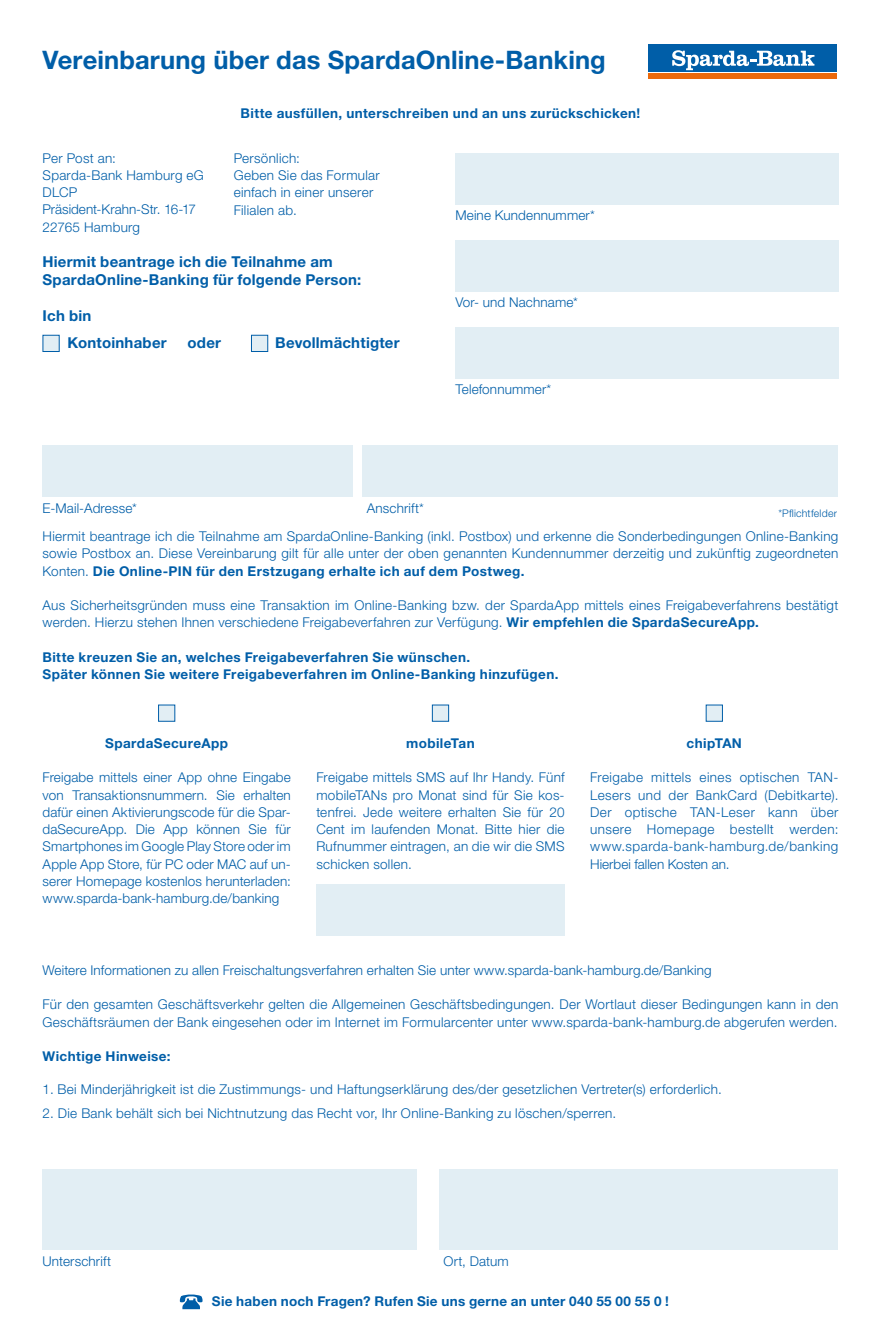
<style>
.page{position:relative;width:881px;height:1331px;background:#fff}
.page>*{position:absolute;margin:0;border:0;box-sizing:border-box;transform-origin:0 0}
.t1{font:700 25.5px "Helvetica Neue LT Std";letter-spacing:.005em;color:#005ea8}
.t2{font:700 15px/18px "Helvetica Neue LT Std";letter-spacing:.015em;color:#005ea8}
.t3{font:300 13.5px/17.2px "Helvetica Neue LT Std";letter-spacing:.02em;color:#005ea8}
.t4{font:700 13.5px/17.2px "Helvetica Neue LT Std";letter-spacing:.03em;color:#005ea8}
.t5{font:300 10.5px "Helvetica Neue LT Std";letter-spacing:.02em;color:#005ea8}
.s1{font-weight:700}
</style>
<div class="page">
<div style="left:43px;top:445px;width:795px;height:51px;background:#e2eef4"></div>
<div style="left:648px;top:44px;width:188px;height:35px;background:linear-gradient(to right,#fff,#fff)"></div>
<div style="left:648px;top:44px;width:188px;height:28px;background:#005ea8"></div>
<div style="left:648px;top:74px;width:188px;height:5px;background:#eb690b"></div>
<svg style="left:672px;top:50px;width:142px;height:20px"></svg>
<div style="left:316px;top:884px;width:248px;height:51px;background:#e2eef4"></div>
<div style="left:158px;top:705px;width:17px;height:17px;background:#e2eef4;border:1px solid #005ea8"></div>
<div style="left:432px;top:705px;width:17px;height:17px;background:#e2eef4;border:1px solid #005ea8"></div>
<div style="left:705px;top:705px;width:17px;height:17px;background:#e2eef4"></div>
<svg style="left:179px;top:1294px;width:24px;height:15px"></svg>
<div style="left:43px;top:335px;width:17px;height:17px;background:#e2eef4;border:1px solid #005ea8"></div>
<div style="left:251px;top:335px;width:17px;height:17px;background:#e2eef4;border:1px solid #005ea8"></div>
<div style="left:455px;top:153px;width:383px;height:51px;background:#e2eef4"></div>
<div style="left:455px;top:240px;width:383px;height:51px;background:#e2eef4"></div>
<div style="left:455px;top:327px;width:383px;height:51px;background:#e2eef4"></div>
<div style="left:353px;top:408px;width:8px;height:100px;background:#fff"></div>
<div style="left:43px;top:1169px;width:795px;height:81px;background:#e2eef4"></div>
<div style="left:417px;top:1161px;width:21px;height:117px;background:#fff"></div>
<h1 class="t1" style="left:43px;top:44px;width:564px">Vereinbarung über das SpardaOnline-Banking</h1>
<p class="t3" style="left:43px;top:149px;width:163px">Per Post an:<br>Sparda-Bank Hamburg eG<br>DLCP<br>Präsident-Krahn-Str. 16-17<br>22765 Hamburg</p>
<p class="t4" style="left:240px;top:104px;width:401px">Bitte ausfüllen, unterschreiben und an uns zurückschicken!</p>
<p class="t3" style="left:234px;top:149px;width:147px">Persönlich:<br>Geben Sie das Formular einfach in einer unserer<br>Filialen ab.</p>
<p class="t3" style="left:455px;top:207px;width:141px">Meine Kundennummer*</p>
<p class="t2" style="left:43px;top:252px;width:320px">Hiermit beantrage ich die Teilnahme am<br>SpardaOnline-Banking für folgende Person:</p>
<p class="t2" style="left:68px;top:302px;width:101px;line-height:27px;text-indent:-25px">Ich bin<br>Kontoinhaber</p>
<p class="t2" style="left:187px;top:333px;width:35px">oder</p>
<p class="t2" style="left:275px;top:333px;width:126px">Bevollmächtigter</p>
<p class="t3" style="left:455px;top:294px;width:124px">Vor- und Nachname*</p>
<p class="t3" style="left:455px;top:381px;width:97px">Telefonnummer*</p>
<p class="t3" style="left:43px;top:499px;width:96px">E-Mail-Adresse*</p>
<p class="t3" style="left:367px;top:499px;width:59px">Anschrift*</p>
<p class="t5" style="left:778px;top:506px;width:60px">*Pflichtfelder</p>
<p class="t3" style="left:43px;top:527px;width:797px;text-align:justify">Hiermit beantrage ich die Teilnahme am SpardaOnline-Banking (inkl. Postbox) und erkenne die Sonderbedingungen Online-Banking sowie Postbox an. Diese Vereinbarung gilt für alle unter der oben genannten Kundennummer derzeitig und zukünftig zugeordneten Konten. <span class="s1">Die Online-PIN für den Erstzugang erhalte ich auf dem Postweg.</span></p>
<p class="t3" style="left:43px;top:596px;width:797px">Aus Sicherheitsgründen muss eine Transaktion im Online-Banking bzw. der SpardaApp mittels eines Freigabeverfahrens bestätigt werden. Hierzu stehen Ihnen verschiedene Freigabeverfahren zur Verfügung. <span class="s1">Wir empfehlen die SpardaSecureApp.</span></p>
<p class="t4" style="left:43px;top:648px;width:517px">Bitte kreuzen Sie an, welches Freigabeverfahren Sie wünschen.<br>Später können Sie weitere Freigabeverfahren im Online-Banking hinzufügen.</p>
<p class="t4" style="left:105px;top:734px;width:124px">SpardaSecureApp</p>
<p class="t3" style="left:43px;top:769px;width:250px;text-align:justify">Freigabe mittels einer App ohne Eingabe von Transaktionsnummern. Sie erhalten dafür einen Aktivierungscode für die Spar&shy;daSecureApp. Die App können Sie für Smartphones im Google Play Store oder im Apple App Store, für PC oder MAC auf un&shy;serer Homepage kostenlos herunterladen: www.sparda-bank-hamburg.de/banking</p>
<p class="t4" style="left:406px;top:734px;width:70px">mobileTan</p>
<p class="t3" style="left:316px;top:769px;width:250px;text-align:justify">Freigabe mittels SMS auf Ihr Handy. Fünf mobileTANs pro Monat sind für Sie kos&shy;tenfrei. Jede weitere erhalten Sie für 20<br>Cent im laufenden Monat. Bitte hier die Rufnummer eintragen, an die wir die SMS schicken sollen.</p>
<p class="t4" style="left:686px;top:734px;width:57px">chipTAN</p>
<p class="t3" style="left:590px;top:769px;width:250px;text-align:justify">Freigabe mittels eines optischen TAN-Lesers und der BankCard (Debitkarte).<br>Der optische TAN-Leser kann über unsere Homepage bestellt werden: www.sparda-bank-hamburg.de/banking Hierbei fallen Kosten an.</p>
<p class="t3" style="left:43px;top:961px;width:670px">Weitere Informationen zu allen Freischaltungsverfahren erhalten Sie unter www.sparda-bank-hamburg.de/Banking</p>
<p class="t3" style="left:43px;top:996px;width:797px">Für den gesamten Geschäftsverkehr gelten die Allgemeinen Geschäftsbedingungen. Der Wortlaut dieser Bedingungen kann in den<br>Geschäftsräumen der Bank eingesehen oder im Internet im Formularcenter unter www.sparda-bank-hamburg.de abgerufen werden.</p>
<p class="t4" style="left:43px;top:1047px;width:129px">Wichtige Hinweise:</p>
<p class="t3" style="left:43px;top:1080px;width:680px">1. Bei Minderjährigkeit ist die Zustimmungs- und Haftungserklärung des/der gesetzlichen Vertreter(s) erforderlich.</p>
<p class="t3" style="left:43px;top:1104px;width:575px">2. Die Bank behält sich bei Nichtnutzung das Recht vor, Ihr Online-Banking zu löschen/sperren.</p>
<p class="t3" style="left:43px;top:1253px;width:70px">Unterschrift</p>
<p class="t3" style="left:443px;top:1253px;width:67px">Ort, Datum</p>
<p class="t4" style="left:212px;top:1292px;width:458px">Sie haben noch Fragen? Rufen Sie uns gerne an unter 040 55 00 55 0 !</p>
</div>
